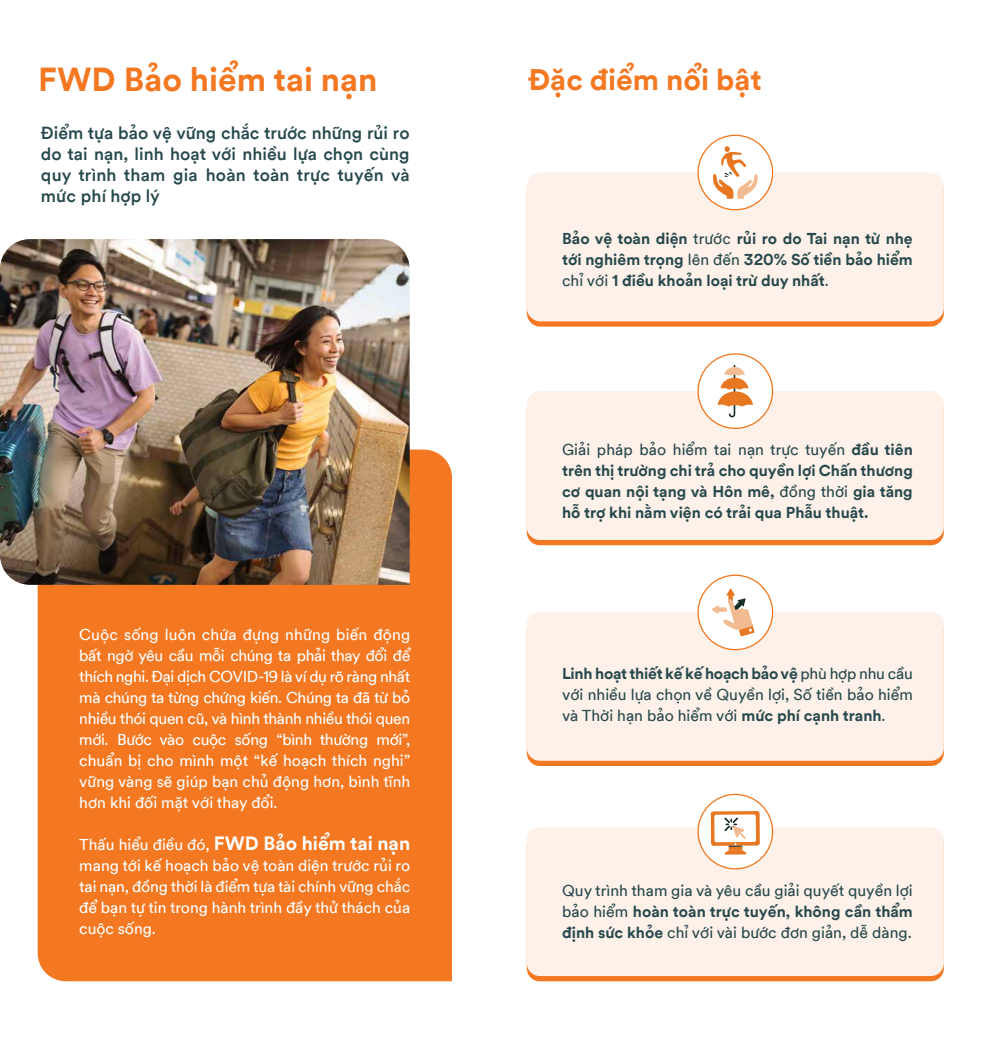
<style>
.page{position:relative;width:983px;height:1042px;background:#fff}
.page>*{position:absolute;margin:0;border:0;box-sizing:border-box;transform-origin:0 0}
.t1{font:700 33.25px "FWD Circular Viet TT";color:#f37821}
.t2{font:700 29.75px "FWD Circular Viet TT";color:#f37821}
.t3{font:700 19.25px "FWD Circular Viet TT";color:#fff}
.t4{font:500 17.5px/21px "FWD Circular Viet TT";letter-spacing:.01em;color:#27494d;text-align:justify}
.t5{font:15.75px/21px "FWD Circular Viet TT";letter-spacing:-.005em;color:#fff;text-align:justify}
.t6{font:700 15.75px/21px "FWD Circular Viet TT";color:#27494d;text-align:justify}
.t7{font:15.75px/21px "FWD Circular Viet TT";color:#27494d;text-align:justify}
.s1{font-weight:400;font-size:15.75px}
.s2{font-weight:400}
.s3{font-weight:700}
</style>
<div class="page">
<div style="left:526px;top:617px;width:417px;height:149px;background:#f37821;border-radius:13px"></div>
<div style="left:526px;top:832px;width:417px;height:149px;background:#f37821;border-radius:13px"></div>
<div style="left:526px;top:396px;width:417px;height:149px;background:#f37821;border-radius:13px"></div>
<div style="left:526px;top:178px;width:417px;height:149px;background:linear-gradient(to right,#f37a24,#f37821);border-radius:14px"></div>
<div style="left:38px;top:449px;width:414px;height:532px;background:#f37821"></div>
<div style="left:526px;top:172px;width:417px;height:149px;background:#fef1e9;border-radius:14px"></div>
<div style="left:698px;top:135px;width:74px;height:75px;background:#fff;border-radius:50%"></div>
<div style="left:697px;top:135px;width:76px;height:75px;border:1px solid #f37821;border-radius:50%"></div>
<svg style="left:713px;top:146px;width:45px;height:53px"></svg>
<div style="left:526px;top:391px;width:417px;height:149px;background:#fef1e9;border-radius:13px"></div>
<div style="left:698px;top:354px;width:74px;height:74px;background:#fff;border-radius:50%"></div>
<div style="left:697px;top:353px;width:76px;height:76px;border:1px solid #f37821;border-radius:50%"></div>
<svg style="left:717px;top:365px;width:35px;height:52px"></svg>
<div style="left:526px;top:612px;width:417px;height:149px;background:#fef1e9;border-radius:13px"></div>
<div style="left:698px;top:575px;width:74px;height:74px;background:#fff;border-radius:50%"></div>
<div style="left:697px;top:574px;width:76px;height:76px;border:1px solid #f37821;border-radius:50%"></div>
<svg style="left:711px;top:588px;width:43px;height:48px"></svg>
<div style="left:526px;top:827px;width:417px;height:149px;background:#fef1e9;border-radius:13px"></div>
<div style="left:698px;top:794px;width:74px;height:75px;background:#fff;border-radius:50%"></div>
<div style="left:697px;top:794px;width:76px;height:75px;border:1px solid #f37821;border-radius:50%"></div>
<svg style="left:710px;top:811px;width:49px;height:43px"></svg>
<img style="left:0;top:239px;width:409px;height:346px">
<h1 class="t1" style="left:38px;top:51px;width:341px">FWD Bảo hiểm tai nạn</h1>
<p class="t4" style="left:41px;top:120px;width:370px">Điểm tựa bảo vệ vững chắc trước những rủi ro do tai nạn, linh hoạt với nhiều lựa chọn cùng quy trình tham gia hoàn toàn trực tuyến và mức phí hợp lý</p>
<p class="t5" style="left:79px;top:622px;width:332px">Cuộc sống luôn chứa đựng những biến động bất ngờ yêu cầu mỗi chúng ta phải thay đổi để thích nghi. Đại dịch COVID-19 là ví dụ rõ ràng nhất mà chúng ta từng chứng kiến. Chúng ta đã từ bỏ nhiều thói quen cũ, và hình thành nhiều thói quen mới. Bước vào cuộc sống “bình thường mới”, chuẩn bị cho mình một “kế hoạch thích nghi” vững vàng sẽ giúp bạn chủ động hơn, bình tĩnh hơn khi đối mặt với thay đổi.</p>
<p class="t3" style="left:79px;top:826px;width:332px"><span class="s1">Thấu hiểu điều đó,</span> FWD Bảo hiểm tai nạn</p>
<p class="t5" style="left:79px;top:853px;width:332px">mang tới kế hoạch bảo vệ toàn diện trước rủi ro tai nạn, đồng thời là điểm tựa tài chính vững chắc để bạn tự tin trong hành trình đầy thử thách của cuộc sống.</p>
<h2 class="t2" style="left:528px;top:55px;width:235px">Đặc điểm nổi bật</h2>
<p class="t6" style="left:562px;top:226px;width:352px">Bảo vệ toàn diện <span class="s2">trước</span> rủi ro do Tai nạn từ nhẹ tới nghiêm trọng <span class="s2">lên đến</span> 320% Số tiền bảo hiểm <span class="s2">chỉ với</span> 1 điều khoản loại trừ duy nhất<span class="s2">.</span></p>
<p class="t6" style="left:562px;top:437px;width:352px"><span class="s2">Giải pháp bảo hiểm tai nạn trực tuyến</span> đầu tiên trên thị trường chi trả cho quyền lợi Chấn thương cơ quan nội tạng và Hôn mê, <span class="s2">đồng thời</span> gia tăng hỗ trợ khi nằm viện có trải qua Phẫu thuật.</p>
<p class="t7" style="left:562px;top:661px;width:352px"><span class="s3">Linh hoạt thiết kế kế hoạch bảo vệ</span> phù hợp nhu cầu với nhiều lựa chọn về Quyền lợi, Số tiền bảo hiểm và Thời hạn bảo hiểm với <span class="s3">mức phí cạnh tranh</span>.</p>
<p class="t7" style="left:562px;top:878px;width:352px">Quy trình tham gia và yêu cầu giải quyết quyền lợi bảo hiểm <span class="s3">hoàn toàn trực tuyến, không cần thẩm định sức khỏe</span> chỉ với vài bước đơn giản, dễ dàng.</p>
</div>
